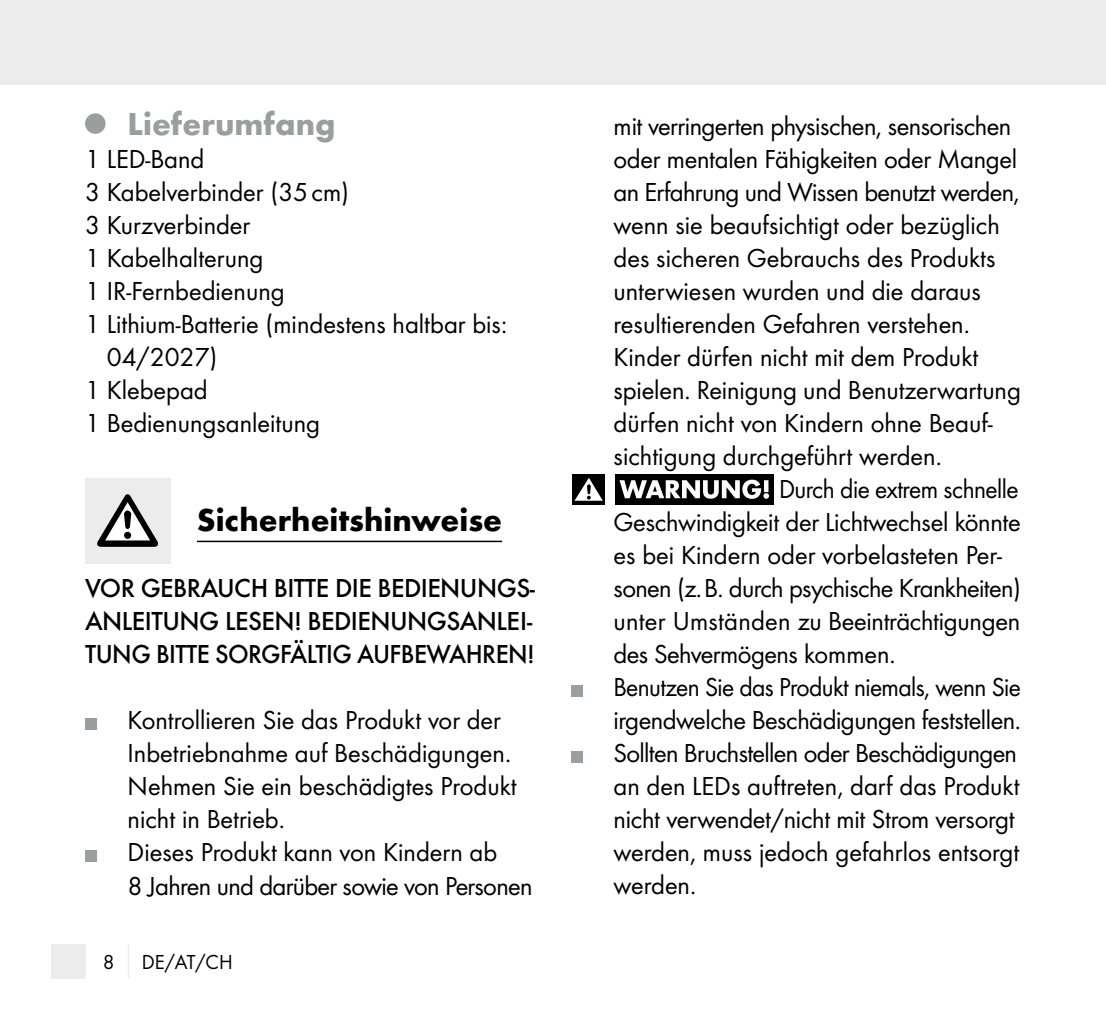
<style>
.page{position:relative;width:1106px;height:1021px;background:#fff}
.page>*{position:absolute;margin:0;border:0;box-sizing:border-box;transform-origin:0 0}
.t1{font:700 33px "Futura";color:#000}
.t2{font:700 33px "Futura";color:#9c9d9d}
.t3{font:27px/33px "Futura Boo";color:#000}
.t4{font:27px "Futura Boo";letter-spacing:-.025em;color:#000}
.t5{font:27px "Futura Boo";letter-spacing:-.02em;color:#000}
.t6{font:500 27px/33px "Futura";letter-spacing:-.02em;color:#000;text-align:justify}
.t7{font:27px "Futura Boo";letter-spacing:-.025em;color:#000;scale:.96 1}
.t8{font:27px "Futura Boo";letter-spacing:-.02em;color:#000;scale:.96 1}
.t9{font:21px "Futura Boo";color:#000}
</style>
<div class="page">
<div style="left:0;top:0;width:1106px;height:85px;background:#ececec"></div>
<div style="left:51px;top:944px;width:34px;height:34px;background:#ececec"></div>
<hr style="left:128px;top:944px;width:1px;height:34px;background:#ececec">
<hr style="left:85px;top:540px;width:417px;height:2px;background:#000">
<div style="left:85px;top:113px;width:21px;height:21px;background:#9c9d9d;border-radius:50%"></div>
<div style="left:170px;top:478px;width:27px;height:85px;background:#fff"></div>
<div style="left:85px;top:478px;width:85px;height:85px;background:#ececec"></div>
<svg style="left:97px;top:494px;width:61px;height:53px"></svg>
<div style="left:85px;top:718px;width:11px;height:11px;background:#9c9d9d"></div>
<div style="left:85px;top:850px;width:11px;height:11px;background:#9c9d9d"></div>
<div style="left:615px;top:474px;width:158px;height:30px;background:#000"></div>
<div style="left:571px;top:474px;width:8px;height:30px;background:#000"></div>
<div style="left:573px;top:474px;width:32px;height:30px;background:#000"></div>
<svg style="left:575px;top:478px;width:28px;height:22px"></svg>
<svg style="left:619px;top:479px;width:150px;height:20px"></svg>
<div style="left:571px;top:685px;width:11px;height:11px;background:#9c9d9d"></div>
<div style="left:571px;top:751px;width:11px;height:11px;background:#9c9d9d"></div>
<p class="t2" style="left:128px;top:104px;width:209px">Lieferumfang</p>
<p class="t3" style="left:85px;top:142px;width:121px">1 LED-Band</p>
<p class="t3" style="left:85px;top:175px;width:265px">3 Kabelverbinder (35cm)</p>
<p class="t3" style="left:85px;top:208px;width:167px">3 Kurzverbinder</p>
<p class="t3" style="left:85px;top:241px;width:180px">1 Kabelhalterung</p>
<p class="t3" style="left:85px;top:274px;width:201px">1 IR-Fernbedienung</p>
<p class="t3" style="left:85px;top:307px;width:423px">1 Lithium-Batterie (mindestens haltbar bis:</p>
<p class="t3" style="left:107px;top:340px;width:112px">04/2027)</p>
<p class="t3" style="left:85px;top:373px;width:124px">1 Klebepad</p>
<p class="t3" style="left:85px;top:406px;width:236px">1 Bedienungsanleitung</p>
<p class="t1" style="left:197px;top:500px;width:307px">Sicherheitshinweise</p>
<p class="t6" style="left:85px;top:571px;width:451px">VOR GEBRAUCH BITTE DIE BEDIENUNGS-ANLEITUNG LESEN! BEDIENUNGSANLEI-TUNG BITTE SORGFÄLTIG AUFBEWAHREN!</p>
<p class="t3" style="left:128px;top:703px;width:406px">Kontrollieren Sie das Produkt vor der Inbetriebnahme auf Beschädigungen.<br>Nehmen Sie ein beschädigtes Produkt nicht in Betrieb.<br>Dieses Produkt kann von Kindern ab<br>8 Jahren und darüber sowie von Personen</p>
<p class="t9" style="left:103px;top:949px;width:13px">8</p>
<p class="t9" style="left:142px;top:949px;width:92px">DE/AT/CH</p>
<p class="t5" style="left:613px;top:110px;width:399px">mit verringerten physischen, sensorischen</p>
<p class="t3" style="left:613px;top:142px;width:405px">oder mentalen Fähigkeiten oder Mangel</p>
<p class="t4" style="left:613px;top:176px;width:407px">an Erfahrung und Wissen benutzt werden,</p>
<p class="t3" style="left:613px;top:208px;width:388px">wenn sie beaufsichtigt oder bezüglich</p>
<p class="t3" style="left:613px;top:241px;width:383px">des sicheren Gebrauchs des Produkts</p>
<p class="t3" style="left:613px;top:274px;width:369px">unterwiesen wurden und die daraus</p>
<p class="t3" style="left:613px;top:307px;width:358px">resultierenden Gefahren verstehen.</p>
<p class="t3" style="left:613px;top:340px;width:366px">Kinder dürfen nicht mit dem Produkt</p>
<p class="t3" style="left:613px;top:373px;width:409px">spielen. Reinigung und Benutzerwartung</p>
<p class="t3" style="left:613px;top:406px;width:381px">dürfen nicht von Kindern ohne Beauf-</p>
<p class="t3" style="left:613px;top:439px;width:330px">sichtigung durchgeführt werden.</p>
<p class="t8" style="left:779px;top:473px;width:251px">Durch die extrem schnelle</p>
<p class="t3" style="left:613px;top:505px;width:409px">Geschwindigkeit der Lichtwechsel könnte</p>
<p class="t3" style="left:613px;top:538px;width:390px">es bei Kindern oder vorbelasteten Per-</p>
<p class="t4" style="left:613px;top:572px;width:409px">sonen (z.B. durch psychische Krankheiten)</p>
<p class="t3" style="left:613px;top:604px;width:408px">unter Umständen zu Beeinträchtigungen</p>
<p class="t5" style="left:613px;top:638px;width:284px">des Sehvermögens kommen.</p>
<p class="t7" style="left:613px;top:671px;width:426px">Benutzen Sie das Produkt niemals, wenn Sie</p>
<p class="t5" style="left:613px;top:704px;width:409px">irgendwelche Beschädigungen feststellen.</p>
<p class="t4" style="left:613px;top:737px;width:405px">Sollten Bruchstellen oder Beschädigungen</p>
<p class="t3" style="left:613px;top:769px;width:407px">an den LEDs auftreten, darf das Produkt</p>
<p class="t3" style="left:613px;top:802px;width:402px">nicht verwendet/nicht mit Strom versorgt</p>
<p class="t3" style="left:613px;top:835px;width:407px">werden, muss jedoch gefahrlos entsorgt</p>
<p class="t3" style="left:613px;top:868px;width:84px">werden.</p>
</div>
